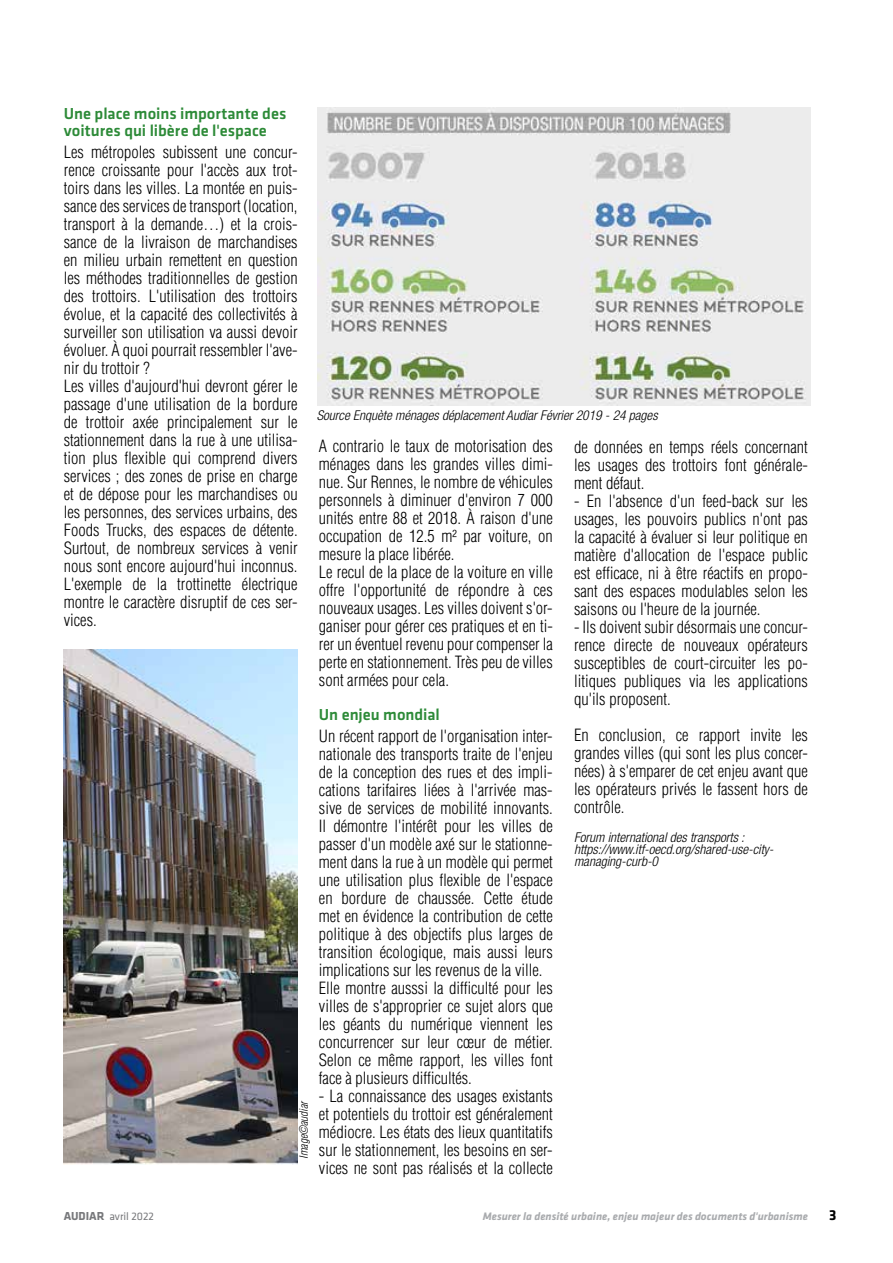
<style>
.page{position:relative;width:893px;height:1263px;background:#fff}
.page>*{position:absolute;margin:0;border:0;box-sizing:border-box;transform-origin:0 0}
.t1{font:300 condensed 16.5px/18px "Helvetica LT Std";color:#000;text-align:justify}
.t2{font:500 16.5px/16.5px "Klavika";color:#2c8a37}
.t3{font:700 15px "Klavika";color:#000}
.t4{font:italic 300 condensed 13.5px/12px "Helvetica Neue LT Std";color:#000}
.t5{font:italic 700 11.25px "Klavika";color:#a9abae}
.t6{font:11.25px "Klavika";color:#77787b}
.t7{font:italic 300 condensed 11.25px "Helvetica LT Std";color:#000}
.s1{font-weight:700;font-size:12px}
</style>
<div class="page">
<img style="left:318px;top:108px;width:492px;height:298px">
<img style="left:64px;top:650px;width:234px;height:515px">
<p class="t2" style="left:64px;top:106px;width:224px">Une place moins importante des voitures qui libère de l'espace</p>
<p class="t1" style="left:64px;top:143px;width:235px;text-align:left">Les métropoles subissent une concur&shy;rence croissante pour l'accès aux trot&shy;toirs dans les villes. La montée en puis&shy;sance des services de transport (location, transport à la demande…) et la crois&shy;sance de la livraison de marchandises en milieu urbain remettent en question les méthodes traditionnelles de gestion des trottoirs. L'utilisation des trottoirs évolue, et la capacité des collectivités à surveiller son utilisation va aussi devoir évoluer. À quoi pourrait ressembler l'ave&shy;nir du trottoir ?<br>Les villes d'aujourd'hui devront gérer le passage d'une utilisation de la bordure de trottoir axée principalement sur le stationnement dans la rue à une utilisa&shy;tion plus flexible qui comprend divers services ; des zones de prise en charge et de dépose pour les marchandises ou les personnes, des services urbains, des Foods Trucks, des espaces de détente.<br>Surtout, de nombreux services à venir nous sont encore aujourd'hui inconnus.<br>L'exemple de la trottinette électrique montre le caractère disruptif de ces ser&shy;vices.</p>
<p class="t4" style="left:317px;top:410px;width:342px">Source Enquète ménages déplacement Audiar Février 2019 - 24 pages</p>
<p class="t1" style="left:319px;top:437px;width:235px;text-align:left">A contrario le taux de motorisation des ménages dans les grandes villes dimi&shy;nue. Sur Rennes, le nombre de véhicules personnels à diminuer d'environ 7 000 unités entre 88 et 2018. À raison d'une occupation de 12.5 m² par voiture, on mesure la place libérée.<br>Le recul de la place de la voiture en ville offre l'opportunité de répondre à ces nouveaux usages. Les villes doivent s'or&shy;ganiser pour gérer ces pratiques et en ti&shy;rer un éventuel revenu pour compenser la perte en stationnement. Très peu de villes sont armées pour cela.</p>
<p class="t2" style="left:319px;top:707px;width:122px">Un enjeu mondial</p>
<p class="t1" style="left:319px;top:727px;width:235px;text-align:left">Un récent rapport de l'organisation inter&shy;nationale des transports traite de l'enjeu de la conception des rues et des impli&shy;cations tarifaires liées à l'arrivée mas&shy;sive de services de mobilité innovants.<br>Il démontre l'intérêt pour les villes de passer d'un modèle axé sur le stationne&shy;ment dans la rue à un modèle qui permet une utilisation plus flexible de l'espace en bordure de chaussée. Cette étude met en évidence la contribution de cette politique à des objectifs plus larges de transition écologique, mais aussi leurs implications sur les revenus de la ville.<br>Elle montre ausssi la difficulté pour les villes de s'approprier ce sujet alors que les géants du numérique viennent les concurrencer sur leur cœur de métier.<br>Selon ce même rapport, les villes font face à plusieurs difficultés.</p>
<p class="t1" style="left:319px;top:1087px;width:235px">- La connaissance des usages existants et potentiels du trottoir est généralement médiocre. Les états des lieux quantitatifs sur le stationnement, les besoins en ser&shy;vices ne sont pas réalisés et la collecte</p>
<p class="t1" style="left:574px;top:437px;width:235px">de données en temps réels concernant les usages des trottoirs font générale&shy;ment défaut.</p>
<p class="t1" style="left:574px;top:491px;width:235px">- En l'absence d'un feed-back sur les usages, les pouvoirs publics n'ont pas la capacité à évaluer si leur politique en matière d'allocation de l'espace public est efficace, ni à être réactifs en propo&shy;sant des espaces modulables selon les saisons ou l'heure de la journée.</p>
<p class="t1" style="left:574px;top:617px;width:235px">- Ils doivent subir désormais une concur&shy;rence directe de nouveaux opérateurs susceptibles de court-circuiter les po&shy;litiques publiques via les applications qu'ils proposent.</p>
<p class="t1" style="left:574px;top:725px;width:235px">En conclusion, ce rapport invite les grandes villes (qui sont les plus concer&shy;nées) à s'emparer de cet enjeu avant que les opérateurs privés le fassent hors de contrôle.</p>
<p class="t4" style="left:574px;top:832px;width:201px">Forum international des transports : https://www.itf-oecd.org/shared-use-city&shy;managing-curb-0</p>
<p class="t7" style="left:297px;top:1159px;width:60px;rotate:-90deg">Image©audiar</p>
<p class="t6" style="left:64px;top:1210px;width:92px"><span class="s1">AUDIAR</span> avril 2022</p>
<p class="t5" style="left:483px;top:1210px;width:327px">Mesurer la densité urbaine, enjeu majeur des documents d'urbanisme</p>
<p class="t3" style="left:829px;top:1207px;width:9px">3</p>
</div>
